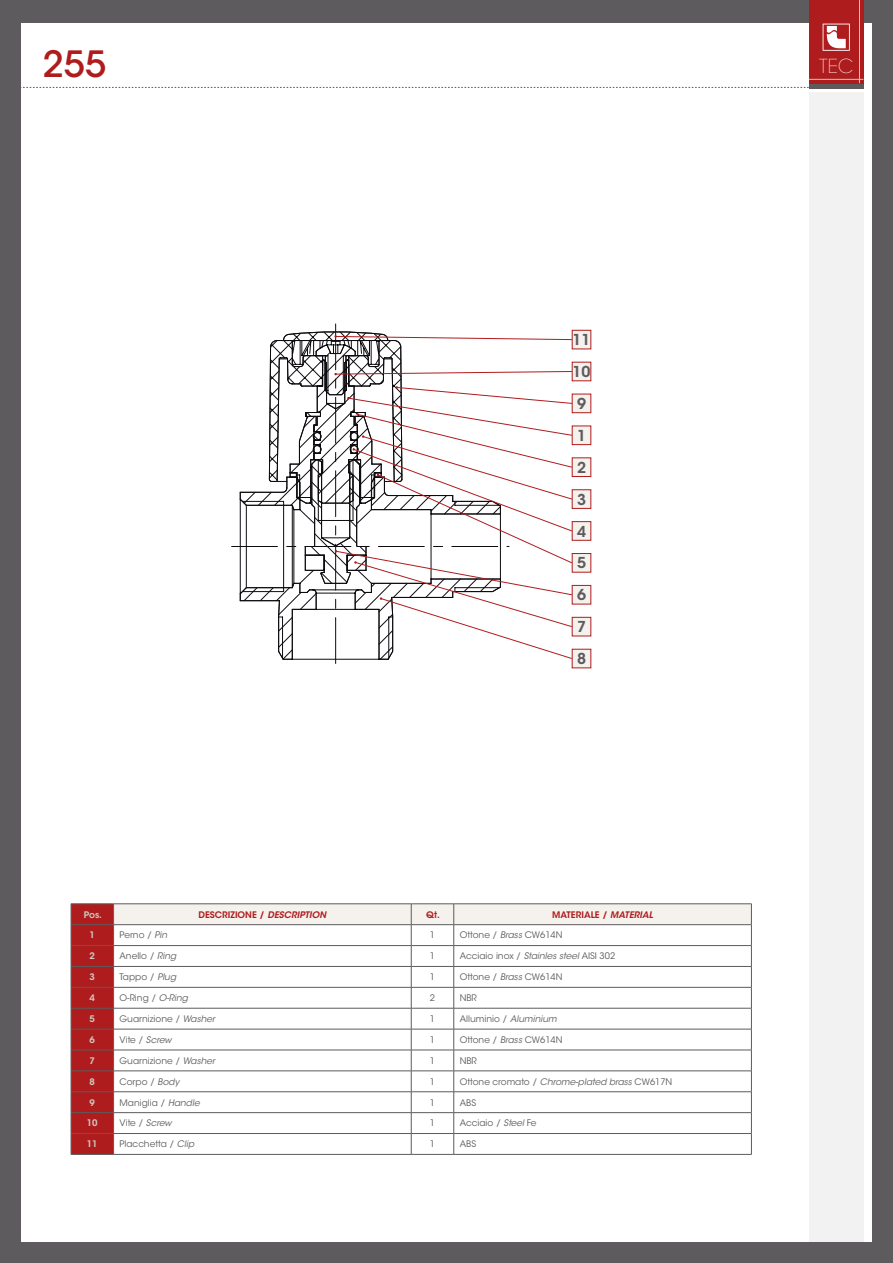
<style>
.page{position:relative;width:893px;height:1263px;background:#5d5b5e}
.page>*{position:absolute;margin:0;border:0;box-sizing:border-box;transform-origin:0 0}
.t1{font:500 36px "ITC Avant Garde Std";color:#af1c1e}
.t2{font:200 19.2px "ITC Avant Garde Std";color:#f5f2ee}
.t3{font:600 15px "ITC Avant Garde Std";color:#5d5b5e}
.t4{font:9px "ITC Avant Garde Std";color:#5d5b5e}
.t5{font:600 9px "ITC Avant Garde Std";color:#af1c1e}
.t6{font:600 9px "ITC Avant Garde Std";color:#d0c9c0}
.s1{font-style:italic}
</style>
<div class="page">
<div style="left:21px;top:23px;width:851px;height:1219px;background:#fff"></div>
<div style="left:809px;top:0;width:54px;height:83px;background:#af1c1e"></div>
<svg style="left:823px;top:24px;width:27px;height:27px"></svg>
<hr style="left:809px;top:79px;width:54px;height:1px;background:#d0c9c0">
<hr style="left:859px;top:0;width:1px;height:83px;background:#d0c9c0">
<hr style="left:809px;top:84px;width:54px;height:4px;background:#5d5b5e">
<div style="left:809px;top:93px;width:54px;height:1149px;background:#f2f2f3"></div>
<svg style="left:21px;top:87px;width:788px;height:1px"></svg>
<div style="left:572px;top:330px;width:19px;height:19px;background:#f5f2ee"></div>
<div style="left:572px;top:330px;width:19px;height:19px;border:1px solid #af1c1e"></div>
<div style="left:572px;top:362px;width:19px;height:19px;background:#f5f2ee"></div>
<div style="left:572px;top:394px;width:19px;height:19px;background:#f5f2ee"></div>
<div style="left:572px;top:394px;width:19px;height:19px;border:1px solid #af1c1e"></div>
<div style="left:572px;top:426px;width:19px;height:19px;background:#f5f2ee"></div>
<div style="left:572px;top:426px;width:19px;height:19px;border:1px solid #af1c1e"></div>
<div style="left:572px;top:458px;width:19px;height:18px;background:#f5f2ee"></div>
<div style="left:572px;top:457px;width:19px;height:20px;border:1px solid #af1c1e"></div>
<div style="left:572px;top:490px;width:19px;height:18px;background:#f5f2ee"></div>
<div style="left:572px;top:489px;width:19px;height:20px;border:1px solid #af1c1e"></div>
<div style="left:572px;top:522px;width:19px;height:18px;background:#f5f2ee"></div>
<div style="left:572px;top:521px;width:19px;height:20px;border:1px solid #af1c1e"></div>
<div style="left:572px;top:553px;width:19px;height:19px;background:#f5f2ee"></div>
<div style="left:572px;top:553px;width:19px;height:19px;border:1px solid #af1c1e"></div>
<div style="left:572px;top:585px;width:19px;height:19px;background:#f5f2ee"></div>
<div style="left:572px;top:585px;width:19px;height:19px;border:1px solid #af1c1e"></div>
<div style="left:572px;top:617px;width:19px;height:19px;background:#f5f2ee"></div>
<div style="left:572px;top:617px;width:19px;height:19px;border:1px solid #af1c1e"></div>
<svg style="left:232px;top:324px;width:341px;height:344px"></svg>
<div style="left:572px;top:649px;width:19px;height:19px;background:#f5f2ee"></div>
<hr style="left:71px;top:903px;width:43px;height:1px;background:#5d5b5e">
<hr style="left:114px;top:903px;width:297px;height:1px;background:#5d5b5e">
<hr style="left:411px;top:903px;width:43px;height:1px;background:#5d5b5e">
<hr style="left:454px;top:903px;width:298px;height:1px;background:#5d5b5e">
<svg style="left:71px;top:904px;width:681px;height:250px"></svg>
<hr style="left:71px;top:1154px;width:43px;height:1px;background:#5d5b5e">
<hr style="left:114px;top:1154px;width:297px;height:1px;background:#5d5b5e">
<hr style="left:411px;top:1154px;width:43px;height:1px;background:#5d5b5e">
<hr style="left:454px;top:1154px;width:298px;height:1px;background:#5d5b5e">
<p class="t1" style="left:43px;top:41px;width:65px">255</p>
<h2 class="t2" style="left:819px;top:55px;width:36px">TEC</h2>
<p class="t3" style="left:572px;top:330px;width:20px">11</p>
<p class="t3" style="left:572px;top:362px;width:20px">10</p>
<p class="t3" style="left:577px;top:394px;width:11px">9</p>
<p class="t3" style="left:577px;top:426px;width:11px">1</p>
<p class="t3" style="left:577px;top:458px;width:11px">2</p>
<p class="t3" style="left:577px;top:490px;width:11px">3</p>
<p class="t3" style="left:577px;top:521px;width:11px">4</p>
<p class="t3" style="left:577px;top:553px;width:11px">5</p>
<p class="t3" style="left:577px;top:585px;width:11px">6</p>
<p class="t3" style="left:577px;top:617px;width:11px">7</p>
<p class="t3" style="left:577px;top:649px;width:11px">8</p>
<p class="t6" style="left:84px;top:908px;width:20px">Pos.</p>
<p class="t5" style="left:198px;top:908px;width:129px">DESCRIZIONE / <span class="s1">DESCRIPTION</span></p>
<p class="t5" style="left:426px;top:908px;width:15px">Qt.</p>
<p class="t5" style="left:552px;top:908px;width:102px">MATERIALE / <span class="s1">MATERIAL</span></p>
<p class="t6" style="left:90px;top:929px;width:7px">1</p>
<p class="t4" style="left:120px;top:930px;width:49px">Perno / <span class="s1">Pin</span></p>
<p class="t4" style="left:430px;top:930px;width:7px">1</p>
<p class="t4" style="left:460px;top:930px;width:104px">Ottone / <span class="s1">Brass</span> CW614N</p>
<p class="t6" style="left:90px;top:950px;width:7px">2</p>
<p class="t4" style="left:120px;top:951px;width:58px">Anello / <span class="s1">Ring</span></p>
<p class="t4" style="left:430px;top:951px;width:7px">1</p>
<p class="t4" style="left:460px;top:951px;width:157px">Acciaio inox / <span class="s1">Stainles steel</span> AISI 302</p>
<p class="t6" style="left:90px;top:971px;width:7px">3</p>
<p class="t4" style="left:120px;top:971px;width:58px">Tappo / <span class="s1">Plug</span></p>
<p class="t4" style="left:430px;top:971px;width:7px">1</p>
<p class="t4" style="left:460px;top:971px;width:104px">Ottone / <span class="s1">Brass</span> CW614N</p>
<p class="t6" style="left:90px;top:992px;width:7px">4</p>
<p class="t4" style="left:120px;top:992px;width:70px">O-Ring / <span class="s1">O-Ring</span></p>
<p class="t4" style="left:430px;top:992px;width:7px">2</p>
<p class="t4" style="left:460px;top:992px;width:19px">NBR</p>
<p class="t6" style="left:90px;top:1013px;width:7px">5</p>
<p class="t4" style="left:120px;top:1013px;width:97px">Guarnizione / <span class="s1">Washer</span></p>
<p class="t4" style="left:430px;top:1013px;width:7px">1</p>
<p class="t4" style="left:460px;top:1013px;width:98px">Alluminio / <span class="s1">Aluminium</span></p>
<p class="t6" style="left:90px;top:1034px;width:7px">6</p>
<p class="t4" style="left:120px;top:1034px;width:54px">Vite / <span class="s1">Screw</span></p>
<p class="t4" style="left:430px;top:1034px;width:7px">1</p>
<p class="t4" style="left:460px;top:1034px;width:104px">Ottone / <span class="s1">Brass</span> CW614N</p>
<p class="t6" style="left:90px;top:1055px;width:7px">7</p>
<p class="t4" style="left:120px;top:1055px;width:97px">Guarnizione / <span class="s1">Washer</span></p>
<p class="t4" style="left:430px;top:1055px;width:7px">1</p>
<p class="t4" style="left:460px;top:1055px;width:19px">NBR</p>
<p class="t6" style="left:90px;top:1076px;width:7px">8</p>
<p class="t4" style="left:120px;top:1076px;width:61px">Corpo / <span class="s1">Body</span></p>
<p class="t4" style="left:430px;top:1076px;width:7px">1</p>
<p class="t4" style="left:460px;top:1076px;width:214px">Ottone cromato / <span class="s1">Chrome-plated brass</span> CW617N</p>
<p class="t6" style="left:90px;top:1096px;width:7px">9</p>
<p class="t4" style="left:120px;top:1097px;width:82px">Maniglia / <span class="s1">Handle</span></p>
<p class="t4" style="left:430px;top:1097px;width:7px">1</p>
<p class="t4" style="left:460px;top:1097px;width:18px">ABS</p>
<p class="t6" style="left:87px;top:1117px;width:12px">10</p>
<p class="t4" style="left:120px;top:1118px;width:54px">Vite / <span class="s1">Screw</span></p>
<p class="t4" style="left:430px;top:1118px;width:7px">1</p>
<p class="t4" style="left:460px;top:1118px;width:78px">Acciaio / <span class="s1">Steel</span> Fe</p>
<p class="t6" style="left:87px;top:1138px;width:12px">11</p>
<p class="t4" style="left:120px;top:1138px;width:76px">Placchetta / <span class="s1">Clip</span></p>
<p class="t4" style="left:430px;top:1138px;width:7px">1</p>
<p class="t4" style="left:460px;top:1138px;width:18px">ABS</p>
</div>
